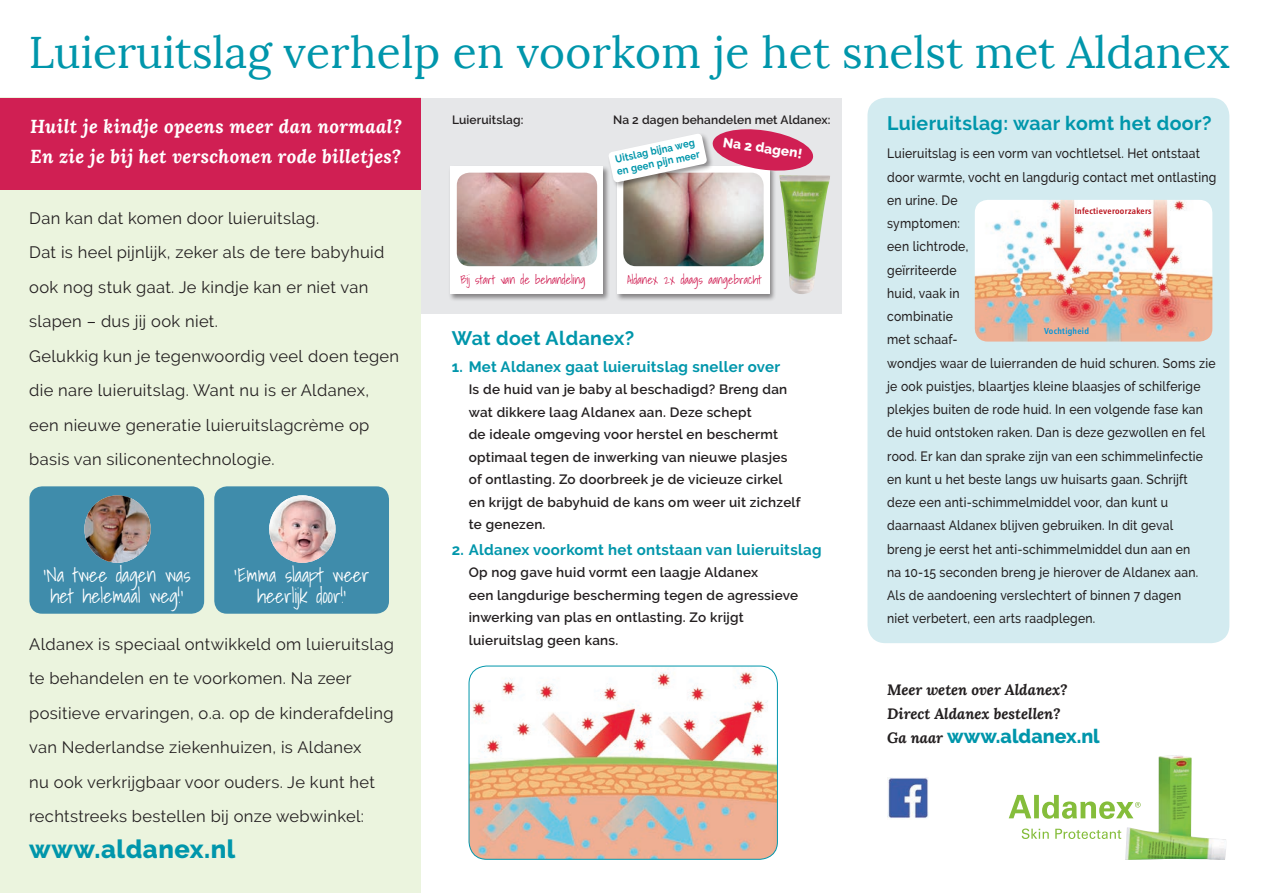
<style>
.page{position:relative;width:1263px;height:893px;background:#fff}
.page>*{position:absolute;margin:0;border:0;box-sizing:border-box;transform-origin:0 0}
.t1{font:44.25px "Lora";color:#0096ab}
.t2{font:800 25.5px "Raleway";letter-spacing:.02em;color:#0096ab}
.t3{font:300 19.5px/21px "Shadows Into";color:#fff;text-align:center}
.t4{font:700 19.5px "Raleway";letter-spacing:.02em;color:#0096ab}
.t5{font:800 19.5px "Raleway";color:#0096ab}
.t6{font:italic 700 18.75px/30px "Lora";letter-spacing:.02em;color:#fff}
.t7{font:16.5px/34.5px "Raleway";letter-spacing:.02em;color:#231f20}
.t8{font:700 15px "Raleway";letter-spacing:.02em;color:#0096ab}
.t9{font:italic 700 15px/24px "Lora";color:#231f20}
.t10{font:500 13.5px/23.2px "Raleway";letter-spacing:.02em;color:#231f20;scale:.9 1}
.t11{font:600 13.5px/22.5px "Raleway";letter-spacing:.02em;color:#231f20}
.t12{font:800 13.5px "Raleway";color:#fff}
.t13{font:300 12px "Shadows Into";color:#d01f53}
.t14{font:600 12px "Raleway";letter-spacing:.01em;color:#231f20}
.t15{font:700 10.5px/12.6px "Raleway";color:#0096ab;scale:.9 1}
.t16{font:8.7px "Humanist 777 BT Bold Condensed B";letter-spacing:.03em;color:#b90f19}
.t17{font:8.7px "Humanist 777 BT Bold Condensed B";letter-spacing:.03em;color:#0095d9}
.s1{font-family:"Lora";font-weight:700;font-style:italic;font-size:15px;color:#231f20}
</style>
<div class="page">
<div style="left:421px;top:98px;width:421px;height:215px;background:#e6e7e9"></div>
<div style="left:867px;top:98px;width:362px;height:545px;background:#d3ebf0;border-radius:18px"></div>
<div style="left:0;top:98px;width:421px;height:795px;background:#ebf4de"></div>
<img style="left:469px;top:666px;width:308px;height:193px">
<div style="left:469px;top:666px;width:309px;height:193px;border:1px solid #0096ab;border-radius:18px"></div>
<img style="left:975px;top:200px;width:237px;height:142px">
<svg style="left:1022px;top:828px;width:99px;height:11px"></svg>
<svg style="left:1009px;top:795px;width:116px;height:24px"></svg>
<div style="left:0;top:98px;width:421px;height:91px;background:#d01f53"></div>
<img style="left:1125px;top:755px;width:101px;height:105px">
<div style="left:615px;top:165px;width:161px;height:136px;background:#231f20;opacity:.5"></div>
<div style="left:617px;top:166px;width:153px;height:127px;background:#fff"></div>
<img style="left:623px;top:183px;width:141px;height:83px">
<div style="left:448px;top:165px;width:162px;height:136px;background:#231f20;opacity:.5"></div>
<div style="left:451px;top:166px;width:152px;height:127px;background:#fff"></div>
<img style="left:457px;top:173px;width:140px;height:93px">
<div style="left:607px;top:132px;width:107px;height:58px;background:#231f20;opacity:.47"></div>
<svg style="left:608px;top:129px;width:206px;height:54px"></svg>
<img style="left:779px;top:175px;width:51px;height:119px">
<div style="left:29px;top:486px;width:175px;height:128px;background:#3f8cab;border-radius:13px"></div>
<img style="left:84px;top:495px;width:67px;height:68px">
<div style="left:214px;top:486px;width:175px;height:128px;background:#3f8cab;border-radius:13px"></div>
<img style="left:269px;top:495px;width:66px;height:68px">
<img style="left:887px;top:778px;width:41px;height:41px">
<h1 class="t1" style="left:29px;top:25px;width:1203px">Luieruitslag verhelp en voorkom je het snelst met Aldanex</h1>
<h3 class="t6" style="left:30px;top:111px;width:373px">Huilt je kindje opeens meer dan normaal?<br>En zie je bij het verschonen rode billetjes?</h3>
<p class="t7" style="left:29px;top:201px;width:371px">Dan kan dat komen door luieruitslag.<br>Dat is heel pijnlijk, zeker als de tere babyhuid ook nog stuk gaat. Je kindje kan er niet van slapen – dus jij ook niet.<br>Gelukkig kun je tegenwoordig veel doen tegen die nare luieruitslag. Want nu is er Aldanex, een nieuwe generatie luieruitslagcrème op basis van siliconentechnologie.</p>
<h3 class="t3" style="left:44px;top:564px;width:148px">‘Na twee dagen was het helemaal weg!’</h3>
<h3 class="t3" style="left:234px;top:564px;width:137px">‘Emma slaapt weer heerlijk door!’</h3>
<p class="t7" style="left:29px;top:627px;width:366px">Aldanex is speciaal ontwikkeld om luieruitslag te behandelen en te voorkomen. Na zeer positieve ervaringen, o.a. op de kinderafdeling van Nederlandse ziekenhuizen, is Aldanex<br>nu ook verkrijgbaar voor ouders. Je kunt het rechtstreeks bestellen bij onze webwinkel:</p>
<h2 class="t2" style="left:29px;top:835px;width:208px">www.aldanex.nl</h2>
<p class="t14" style="left:452px;top:113px;width:73px">Luieruitslag:</p>
<p class="t14" style="left:613px;top:113px;width:219px">Na 2 dagen behandelen met Aldanex:</p>
<p class="t12" style="left:724px;top:134px;width:81px;rotate:9deg">Na 2 dagen!</p>
<p class="t15" style="left:613px;top:153px;width:95px;rotate:-12deg">Uitslag bijna weg en geen pijn meer</p>
<p class="t13" style="left:460px;top:270px;width:127px">Bij start van de behandeling</p>
<p class="t13" style="left:627px;top:270px;width:136px">Aldanex 2x daags aangebracht</p>
<h3 class="t4" style="left:452px;top:327px;width:184px">Wat doet Aldanex?</h3>
<p class="t8" style="left:452px;top:358px;width:330px">1. Met Aldanex gaat luieruitslag sneller over</p>
<p class="t11" style="left:469px;top:378px;width:334px">Is de huid van je baby al beschadigd? Breng dan wat dikkere laag Aldanex aan. Deze schept<br>de ideale omgeving voor herstel en beschermt optimaal tegen de inwerking van nieuwe plasjes of ontlasting. Zo doorbreek je de vicieuze cirkel en krijgt de babyhuid de kans om weer uit zichzelf te genezen.</p>
<p class="t8" style="left:452px;top:541px;width:371px">2. Aldanex voorkomt het ontstaan van luieruitslag</p>
<p class="t11" style="left:469px;top:561px;width:331px">Op nog gave huid vormt een laagje Aldanex<br>een langdurige bescherming tegen de agressieve inwerking van plas en ontlasting. Zo krijgt luieruitslag geen kans.</p>
<h3 class="t4" style="left:887px;top:112px;width:326px">Luieruitslag: waar komt het door?</h3>
<p class="t10" style="left:887px;top:142px;width:367px">Luieruitslag is een vorm van vochtletsel. Het ontstaat door warmte, vocht en langdurig contact met ontlasting en urine. De<br>symptomen:<br>een lichtrode,<br>geïrriteerde<br>huid, vaak in<br>combinatie<br>met schaaf-<br>wondjes waar de luierranden de huid schuren. Soms zie je ook puistjes, blaartjes kleine blaasjes of schilferige plekjes buiten de rode huid. In een volgende fase kan de huid ontstoken raken. Dan is deze gezwollen en fel rood. Er kan dan sprake zijn van een schimmelinfectie en kunt u het beste langs uw huisarts gaan. Schrijft deze een anti-schimmelmiddel voor, dan kunt u daarnaast Aldanex blijven gebruiken. In dit geval<br>breng je eerst het anti-schimmelmiddel dun aan en<br>na 10-15 seconden breng je hierover de Aldanex aan.<br>Als de aandoening verslechtert of binnen 7 dagen<br>niet verbetert, een arts raadplegen.</p>
<p class="t16" style="left:1075px;top:206px;width:79px">Infectieveroorzakers</p>
<p class="t17" style="left:1044px;top:325px;width:46px">Vochtigheid</p>
<p class="t9" style="left:887px;top:677px;width:182px">Meer weten over Aldanex?<br>Direct Aldanex bestellen?</p>
<h3 class="t5" style="left:887px;top:725px;width:214px"><span class="s1">Ga naar</span> www.aldanex.nl</h3>
</div>
